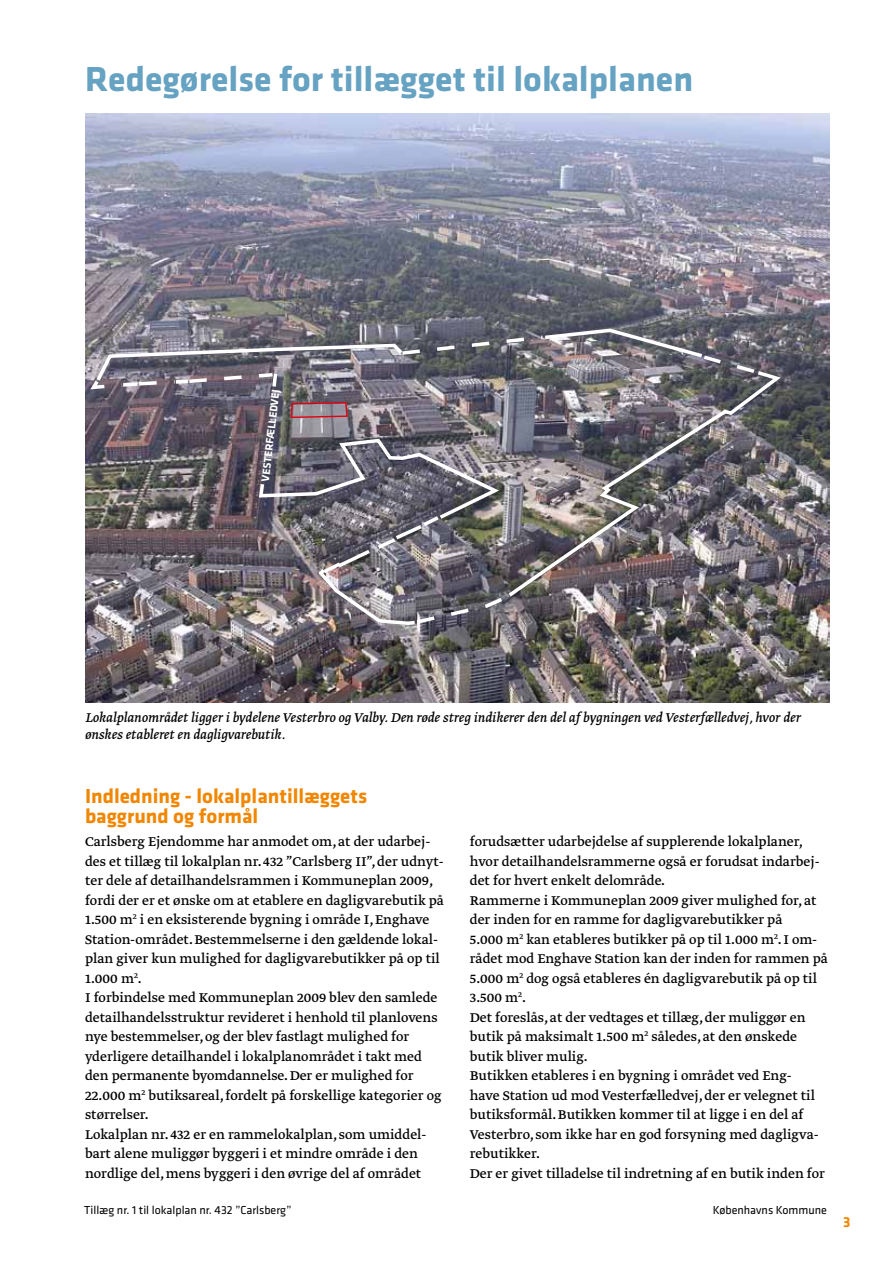
<style>
.page{position:relative;width:893px;height:1263px;background:#fff}
.page>*{position:absolute;margin:0;border:0;box-sizing:border-box;transform-origin:0 0}
.t1{font:700 36px "Klavika";color:#66a2c2}
.t2{font:700 21px/19.5px "Klavika";color:#f18700}
.t3{font:15px/19.5px "Greta Text";color:#000}
.t4{font:italic 15px/16.5px "Greta Text";color:#000}
.t5{font:700 15px "Klavika";color:#f18700}
.t6{font:12px "Klavika";color:#000}
.t7{font:700 11.25px "Klavika";color:#fff}
</style>
<div class="page">
<img style="left:85px;top:114px;width:744px;height:589px">
<img style="left:93px;top:327px;width:692px;height:300px">
<svg style="left:398px;top:333px;width:148px;height:24px;background:#6b6c74"></svg>
<svg style="left:87px;top:377px;width:39px;height:14px"></svg>
<svg style="left:135px;top:378px;width:43px;height:9px"></svg>
<svg style="left:419px;top:513px;width:23px;height:16px"></svg>
<svg style="left:365px;top:535px;width:34px;height:21px"></svg>
<svg style="left:317px;top:559px;width:27px;height:19px"></svg>
<svg style="left:413px;top:591px;width:101px;height:35px;background:#69686f"></svg>
<svg style="left:700px;top:353px;width:58px;height:23px"></svg>
<svg style="left:186px;top:370px;width:93px;height:20px;background:#7e7682"></svg>
<svg style="left:290px;top:401px;width:58px;height:18px"></svg>
<h1 class="t1" style="left:85px;top:65px;width:610px">Redegørelse for tillægget til lokalplanen</h1>
<p class="t7" style="left:261px;top:481px;width:94px;rotate:-83deg">VESTERFÆLLEDVEJ</p>
<p class="t4" style="left:85px;top:710px;width:717px">Lokalplanområdet ligger i bydelene Vesterbro og Valby. Den røde streg indikerer den del af bygningen ved Vesterfælledvej, hvor der ønskes etableret en dagligvarebutik.</p>
<h2 class="t2" style="left:85px;top:788px;width:284px">Indledning - lokalplantillæggets baggrund og formål</h2>
<p class="t3" style="left:85px;top:833px;width:361px">Carlsberg Ejendomme har anmodet om, at der udarbej&shy;des et tillæg til lokalplan nr. 432 ”Carlsberg II”, der udnyt&shy;ter dele af detailhandelsrammen i Kommuneplan 2009, fordi der er et ønske om at etablere en dagligvarebutik på 1.500 m<sup>2</sup> i en eksisterende bygning i område I, Enghave Station-området. Bestemmelserne i den gældende lokal&shy;plan giver kun mulighed for dagligvarebutikker på op til 1.000 m<sup>2</sup>.<br>I forbindelse med Kommuneplan 2009 blev den samlede detailhandelsstruktur revideret i henhold til planlovens nye bestemmelser, og der blev fastlagt mulighed for yderligere detailhandel i lokalplanområdet i takt med den permanente byomdannelse. Der er mulighed for 22.000 m<sup>2</sup> butiksareal, fordelt på forskellige kategorier og størrelser.<br>Lokalplan nr. 432 er en rammelokalplan, som umiddel&shy;bart alene muliggør byggeri i et mindre område i den nordlige del, mens byggeri i den øvrige del af området</p>
<p class="t3" style="left:470px;top:833px;width:360px">forudsætter udarbejdelse af supplerende lokalplaner, hvor detailhandelsrammerne også er forudsat indarbej&shy;det for hvert enkelt delområde.<br>Rammerne i Kommuneplan 2009 giver mulighed for, at der inden for en ramme for dagligvarebutikker på<br>5.000 m<sup>2</sup> kan etableres butikker på op til 1.000 m<sup>2</sup>. I om&shy;rådet mod Enghave Station kan der inden for rammen på 5.000 m<sup>2</sup> dog også etableres én dagligvarebutik på op til 3.500 m<sup>2</sup>.<br>Det foreslås, at der vedtages et tillæg, der muliggør en butik på maksimalt 1.500 m<sup>2</sup> således, at den ønskede butik bliver mulig.<br>Butikken etableres i en bygning i området ved Eng-<br>have Station ud mod Vesterfælledvej, der er velegnet til butiksformål. Butikken kommer til at ligge i en del af Vesterbro, som ikke har en god forsyning med dagligva&shy;rebutikker.<br>Der er givet tilladelse til indretning af en butik inden for</p>
<p class="t6" style="left:84px;top:1206px;width:209px">Tillæg nr. 1 til lokalplan nr. 432 ”Carlsberg”</p>
<p class="t6" style="left:713px;top:1206px;width:116px">Københavns Kommune</p>
<p class="t5" style="left:843px;top:1216px;width:9px">3</p>
</div>
